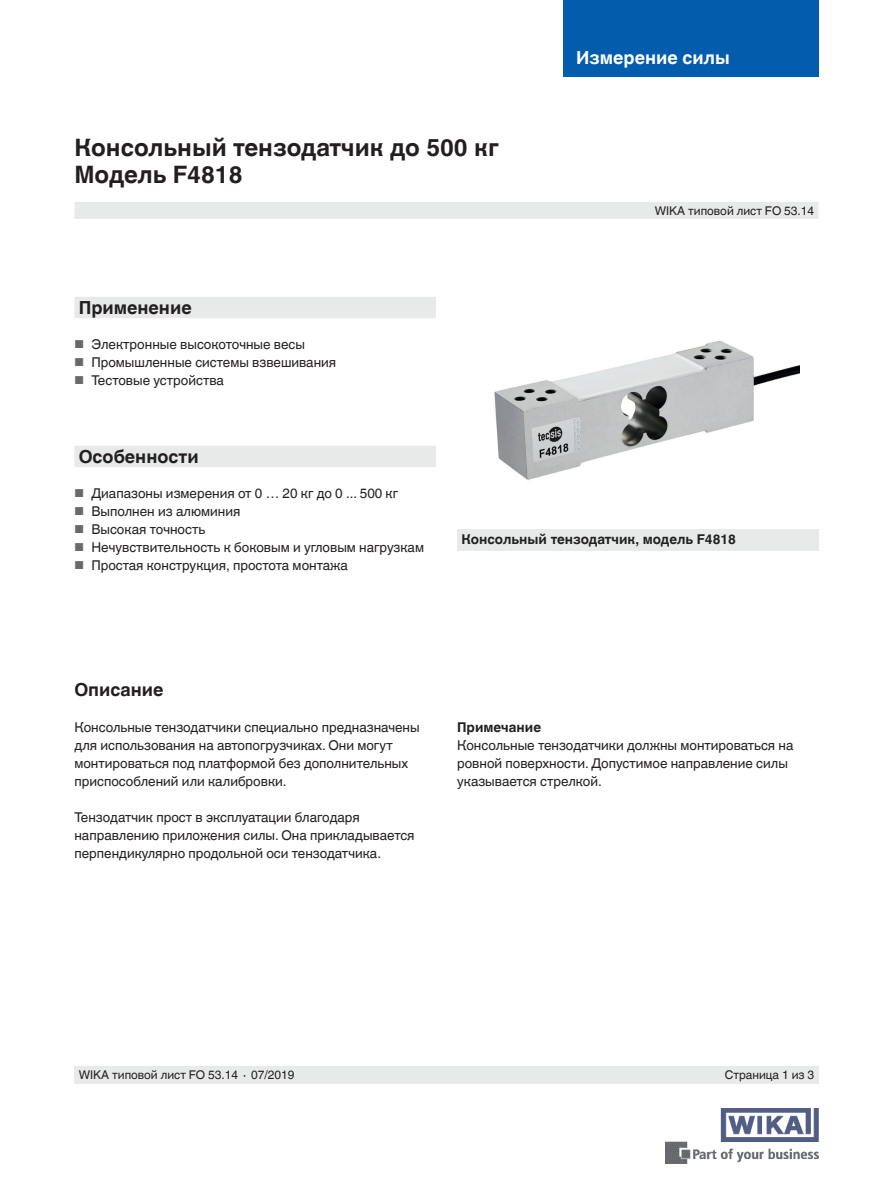
<style>
.page{position:relative;width:893px;height:1188px;background:#fff}
.page>*{position:absolute;margin:0;border:0;box-sizing:border-box;transform-origin:0 0}
.t1{font:700 24px/27px "Helvetica World";color:#231f20}
.t2{font:700 18px "Helvetica World";color:#231f20}
.t3{font:700 18px "Helvetica World";color:#fff}
.t4{font:13.5px/18px "Helvetica World";color:#231f20}
.t5{font:700 13.5px "Helvetica World";color:#231f20}
.t6{font:12px "Helvetica World";color:#231f20}
.s1{font-size:11.55px;color:#68696a}
</style>
<div class="page">
<img style="left:665px;top:1108px;width:154px;height:56px">
<div style="left:563px;top:0;width:256px;height:77px;background:#035cac"></div>
<div style="left:74px;top:202px;width:745px;height:17px;background:#e8eae9"></div>
<div style="left:74px;top:1066px;width:745px;height:18px;background:#e8eae9"></div>
<img style="left:494px;top:341px;width:305px;height:139px">
<svg style="left:74px;top:297px;width:362px;height:170px"></svg>
<div style="left:457px;top:529px;width:362px;height:21px;background:#e8eae9"></div>
<h1 class="t1" style="left:74px;top:134px;width:426px">Консольный тензодатчик до 500 кг<br>Модель F4818</h1>
<h2 class="t2" style="left:79px;top:297px;width:114px">Применение</h2>
<p class="t4" style="left:74px;top:336px;width:232px"><span class="s1">■</span> Электронные высокоточные весы</p>
<p class="t4" style="left:74px;top:354px;width:263px"><span class="s1">■</span> Промышленные системы взвешивания</p>
<p class="t4" style="left:74px;top:372px;width:151px"><span class="s1">■</span> Тестовые устройства</p>
<h2 class="t3" style="left:576px;top:47px;width:155px">Измерение силы</h2>
<p class="t6" style="left:655px;top:204px;width:161px">WIKA типовой лист FO 53.14</p>
<h2 class="t2" style="left:79px;top:446px;width:122px">Особенности</h2>
<p class="t4" style="left:74px;top:484px;width:325px"><span class="s1">■</span> Диапазоны измерения от 0 … 20 кг до 0 ... 500 кг</p>
<p class="t4" style="left:74px;top:502px;width:167px"><span class="s1">■</span> Выполнен из алюминия</p>
<p class="t4" style="left:74px;top:520px;width:132px"><span class="s1">■</span> Высокая точность</p>
<p class="t4" style="left:74px;top:538px;width:351px"><span class="s1">■</span> Нечувствительность к боковым и угловым нагрузкам</p>
<p class="t4" style="left:74px;top:556px;width:275px"><span class="s1">■</span> Простая конструкция, простота монтажа</p>
<p class="t5" style="left:461px;top:532px;width:276px">Консольный тензодатчик, модель F4818</p>
<h2 class="t2" style="left:74px;top:680px;width:91px">Описание</h2>
<p class="t4" style="left:74px;top:719px;width:347px">Консольные тензодатчики специально предназначены для использования на автопогрузчиках. Они могут монтироваться под платформой без дополнительных приспособлений или калибровки.</p>
<p class="t4" style="left:74px;top:809px;width:342px">Тензодатчик прост в эксплуатации благодаря направлению приложения силы. Она прикладывается перпендикулярно продольной оси тензодатчика.</p>
<p class="t5" style="left:457px;top:720px;width:85px">Примечание</p>
<p class="t4" style="left:457px;top:737px;width:338px">Консольные тензодатчики должны монтироваться на ровной поверхности. Допустимое направление силы указывается стрелкой.</p>
<p class="t6" style="left:79px;top:1068px;width:217px">WIKA типовой лист FO 53.14 ∙ 07/2019</p>
<p class="t6" style="left:725px;top:1068px;width:91px">Страница 1 из 3</p>
</div>
